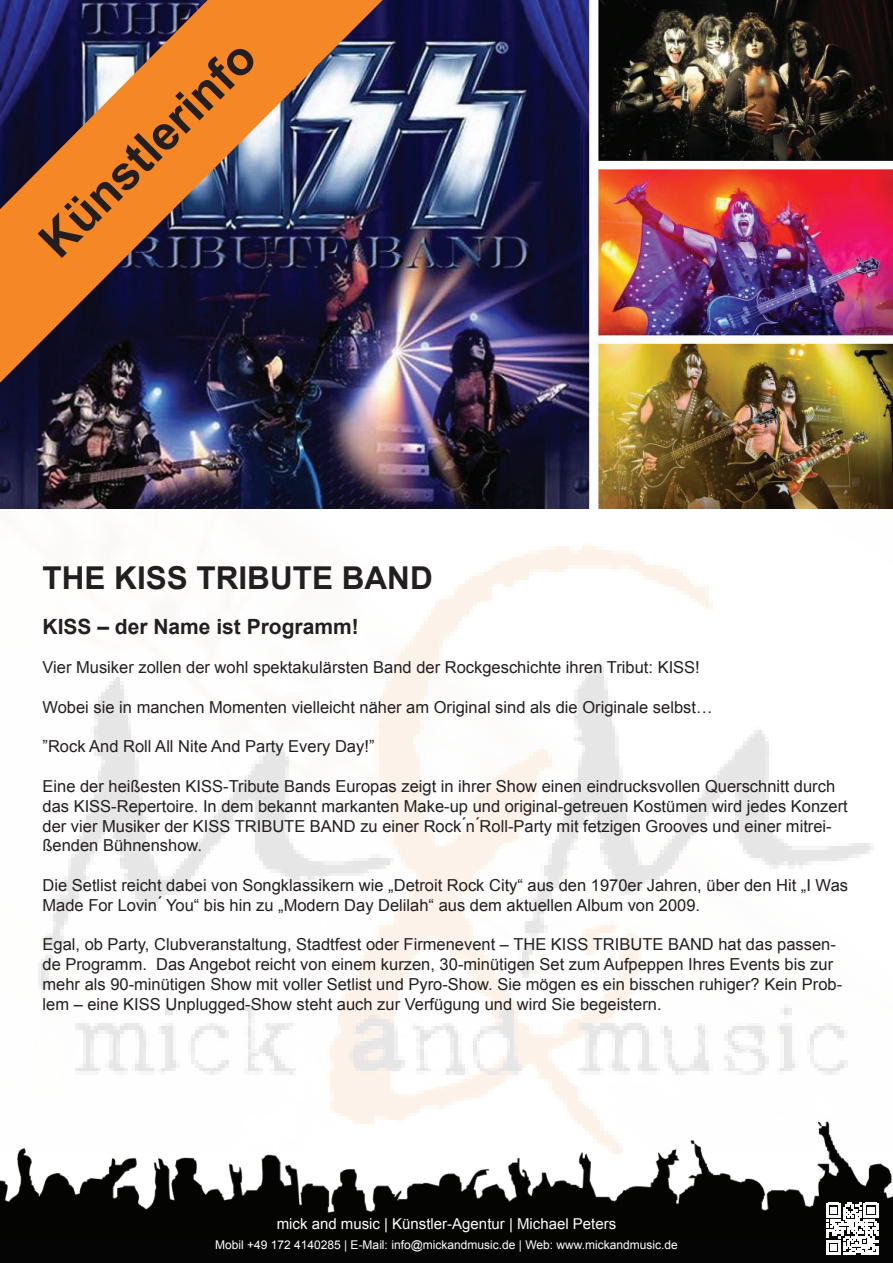
<style>
.page{position:relative;width:893px;height:1263px;background:#fff}
.page>*{position:absolute;margin:0;border:0;box-sizing:border-box;transform-origin:0 0}
.t1{font:700 48px "Arial";color:#231f20}
.t2{font:700 31.5px "Arial";color:#231f20}
.t3{font:700 21px "Arial";color:#231f20}
.t4{font:16.5px/19.8px "Arial";color:#231f20}
.t5{font:15px "Arial";color:#fff}
.t6{font:12px "Arial";color:#fff}
</style>
<div class="page">
<img style="left:38px;top:546px;width:836px;height:568px">
<img style="left:0;top:1114px;width:893px;height:149px">
<svg style="left:826px;top:1203px;width:52px;height:52px"></svg>
<img style="left:0;top:0;width:893px;height:509px">
<img style="left:0;top:0;width:383px;height:383px">
<h1 class="t1" style="left:25px;top:226px;width:284px;rotate:-45deg">Künstlerinfo</h1>
<h2 class="t2" style="left:43px;top:556px;width:392px">THE KISS TRIBUTE BAND</h2>
<p class="t3" style="left:43px;top:612px;width:318px">KISS – der Name ist Programm!</p>
<p class="t4" style="left:43px;top:658px;width:659px">Vier Musiker zollen der wohl spektakulärsten Band der Rockgeschichte ihren Tribut: KISS!</p>
<p class="t4" style="left:43px;top:697px;width:672px">Wobei sie in manchen Momenten vielleicht näher am Original sind als die Originale selbst…</p>
<p class="t4" style="left:43px;top:737px;width:333px">”Rock And Roll All Nite And Party Every Day!”</p>
<p class="t4" style="left:43px;top:776px;width:807px">Eine der heißesten KISS-Tribute Bands Europas zeigt in ihrer Show einen eindrucksvollen Querschnitt durch das KISS-Repertoire. In dem bekannt markanten Make-up und original-getreuen Kostümen wird jedes Konzert der vier Musiker der KISS TRIBUTE BAND zu einer Rock ́n ́Roll-Party mit fetzigen Grooves und einer mitrei&shy;ßenden Bühnenshow.</p>
<p class="t4" style="left:43px;top:875px;width:807px">Die Setlist reicht dabei von Songklassikern wie „Detroit Rock City“ aus den 1970er Jahren, über den Hit „I Was<br>Made For Lovin ́ You“ bis hin zu „Modern Day Delilah“ aus dem aktuellen Album von 2009.</p>
<p class="t4" style="left:43px;top:935px;width:801px">Egal, ob Party, Clubveranstaltung, Stadtfest oder Firmenevent – THE KISS TRIBUTE BAND hat das passen&shy;de Programm. Das Angebot reicht von einem kurzen, 30-minütigen Set zum Aufpeppen Ihres Events bis zur mehr als 90-minütigen Show mit voller Setlist und Pyro-Show. Sie mögen es ein bisschen ruhiger? Kein Prob&shy;lem – eine KISS Unplugged-Show steht auch zur Verfügung und wird Sie begeistern.</p>
<p class="t5" style="left:277px;top:1214px;width:341px">mick and music | Künstler-Agentur | Michael Peters</p>
<p class="t6" style="left:215px;top:1237px;width:464px">Mobil +49 172 4140285 | E-Mail: info@mickandmusic.de | Web: www.mickandmusic.de</p>
</div>
